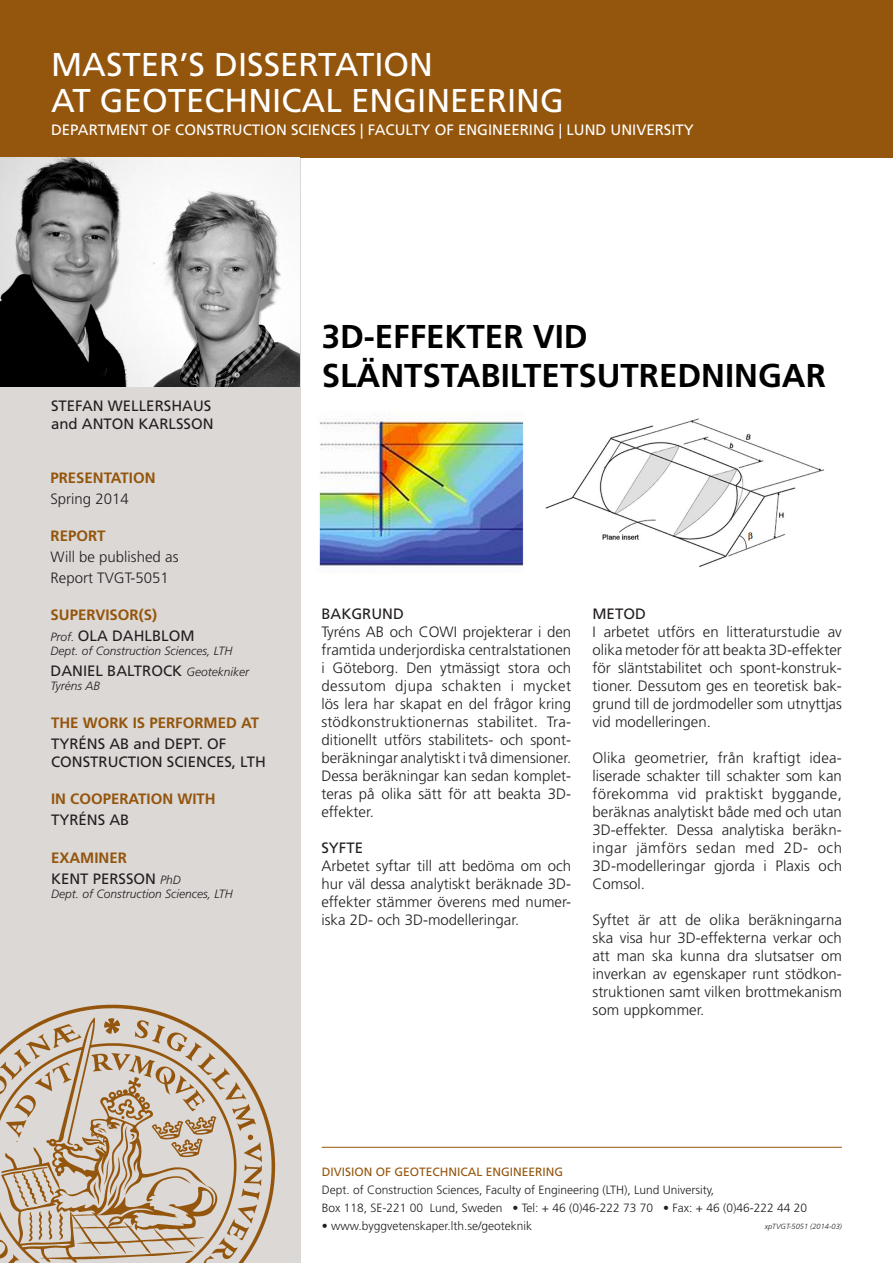
<style>
.page{position:relative;width:893px;height:1263px;background:#fff}
.page>*{position:absolute;margin:0;border:0;box-sizing:border-box;transform-origin:0 0}
.t1{font:33px "Frutiger LT Std";color:#fff}
.t2{font:700 33px "Frutiger LT Std";color:#000}
.t3{font:300 15px/18px "Frutiger LT Std";color:#231f20;text-align:justify}
.t4{font:15px/18px "Frutiger LT Std";color:#231f20}
.t5{font:700 15px "Frutiger LT Std";color:#94550c}
.t6{font:15px "Frutiger LT Std";color:#fff}
.t7{font:300 12px/18px "Frutiger LT Std";color:#231f20}
.t8{font:italic 300 12px "Frutiger LT Std";color:#231f20}
.t9{font:italic 300 7.5px "Frutiger LT Std";color:#231f20}
.s1{font-weight:300;font-style:italic;font-size:12px}
.s2{font-weight:400;color:#94550c}
</style>
<div class="page">
<div style="left:0;top:0;width:300px;height:1263px;background:#dbd8d6"></div>
<hr style="left:322px;top:1147px;width:520px;height:1px;background:#94550c">
<img style="left:0;top:1004px;width:276px;height:259px">
<div style="left:0;top:0;width:893px;height:157px;background:#94550c"></div>
<img style="left:0;top:158px;width:300px;height:229px">
<img style="left:319px;top:415px;width:505px;height:152px">
<p class="t1" style="left:51px;top:45px;width:384px">MASTER’S DISSERTATION</p>
<p class="t1" style="left:51px;top:81px;width:514px">AT GEOTECHNICAL ENGINEERING</p>
<p class="t6" style="left:51px;top:121px;width:644px">DEPARTMENT OF CONSTRUCTION SCIENCES | FACULTY OF ENGINEERING | LUND UNIVERSITY</p>
<p class="t4" style="left:51px;top:397px;width:162px">STEFAN WELLERSHAUS</p>
<p class="t4" style="left:51px;top:415px;width:164px">and ANTON KARLSSON</p>
<p class="t5" style="left:50px;top:469px;width:107px">PRESENTATION</p>
<p class="t3" style="left:50px;top:490px;width:80px">Spring 2014</p>
<p class="t5" style="left:51px;top:527px;width:56px">REPORT</p>
<p class="t3" style="left:51px;top:548px;width:129px">Will be published as</p>
<p class="t3" style="left:51px;top:569px;width:120px">Report TVGT-5051</p>
<p class="t5" style="left:51px;top:606px;width:108px">SUPERVISOR(S)</p>
<p class="t4" style="left:51px;top:626px;width:145px"><span class="s1">Prof.</span> OLA DAHLBLOM</p>
<p class="t8" style="left:51px;top:644px;width:183px">Dept. of Construction Sciences, LTH</p>
<p class="t4" style="left:51px;top:662px;width:200px">DANIEL BALTROCK <span class="s1">Geotekniker</span></p>
<p class="t8" style="left:51px;top:679px;width:51px">Tyréns AB</p>
<p class="t5" style="left:51px;top:714px;width:210px">THE WORK IS PERFORMED AT</p>
<p class="t4" style="left:51px;top:735px;width:217px">TYRÉNS AB and DEPT. OF<br>CONSTRUCTION SCIENCES, LTH</p>
<p class="t5" style="left:51px;top:790px;width:166px">IN COOPERATION WITH</p>
<p class="t4" style="left:51px;top:811px;width:80px">TYRÉNS AB</p>
<p class="t5" style="left:51px;top:849px;width:77px">EXAMINER</p>
<p class="t4" style="left:51px;top:870px;width:131px">KENT PERSSON <span class="s1">PhD</span></p>
<p class="t8" style="left:51px;top:887px;width:183px">Dept. of Construction Sciences, LTH</p>
<p class="t2" style="left:322px;top:317px;width:267px">3D-EFFEKTER VID</p>
<p class="t2" style="left:322px;top:356px;width:506px">SLÄNTSTABILTETSUTREDNINGAR</p>
<p class="t4" style="left:321px;top:605px;width:84px">BAKGRUND</p>
<p class="t3" style="left:321px;top:623px;width:251px">Tyréns AB och COWI projekterar i den framtida underjordiska centralstationen i Göteborg. Den ytmässigt stora och dessutom djupa schakten i mycket lös lera har skapat en del frågor kring stödkonstruktionernas stabilitet. Tra&shy;ditionellt utförs stabilitets- och spont&shy;beräkningar analytiskt i två dimensioner.<br>Dessa beräkningar kan sedan komplet&shy;teras på olika sätt för att beakta 3D&shy;effekter.</p>
<p class="t4" style="left:321px;top:839px;width:43px">SYFTE</p>
<p class="t3" style="left:321px;top:857px;width:251px">Arbetet syftar till att bedöma om och hur väl dessa analytiskt beräknade 3D&shy;effekter stämmer överens med numer&shy;iska 2D- och 3D-modelleringar.</p>
<p class="t4" style="left:592px;top:605px;width:55px">METOD</p>
<p class="t3" style="left:592px;top:623px;width:251px">I arbetet utförs en litteraturstudie av olika metoder för att beakta 3D-effekter för släntstabilitet och spont-konstruk&shy;tioner. Dessutom ges en teoretisk bak&shy;grund till de jordmodeller som utnyttjas vid modelleringen.</p>
<p class="t3" style="left:592px;top:749px;width:251px">Olika geometrier, från kraftigt idea&shy;liserade schakter till schakter som kan förekomma vid praktiskt byggande, beräknas analytiskt både med och utan 3D-effekter. Dessa analytiska beräkn&shy;ingar jämförs sedan med 2D- och 3D-modelleringar gjorda i Plaxis och Comsol.</p>
<p class="t3" style="left:592px;top:911px;width:251px">Syftet är att de olika beräkningarna ska visa hur 3D-effekterna verkar och att man ska kunna dra slutsatser om inverkan av egenskaper runt stödkon&shy;struktionen samt vilken brottmekanism som uppkommer.</p>
<p class="t7" style="left:322px;top:1162px;width:487px"><span class="s2">DIVISION OF GEOTECHNICAL ENGINEERING<br></span>Dept. of Construction Sciences, Faculty of Engineering (LTH), Lund University,<br>Box 118, SE-221 00 Lund, Sweden • Tel: + 46 (0)46-222 73 70 • Fax: + 46 (0)46-222 44 20</p>
<p class="t7" style="left:322px;top:1216px;width:212px">• www.byggvetenskaper.lth.se/geoteknik</p>
<p class="t9" style="left:765px;top:1222px;width:79px">xpTVGT-5051 (2014-03)</p>
</div>
